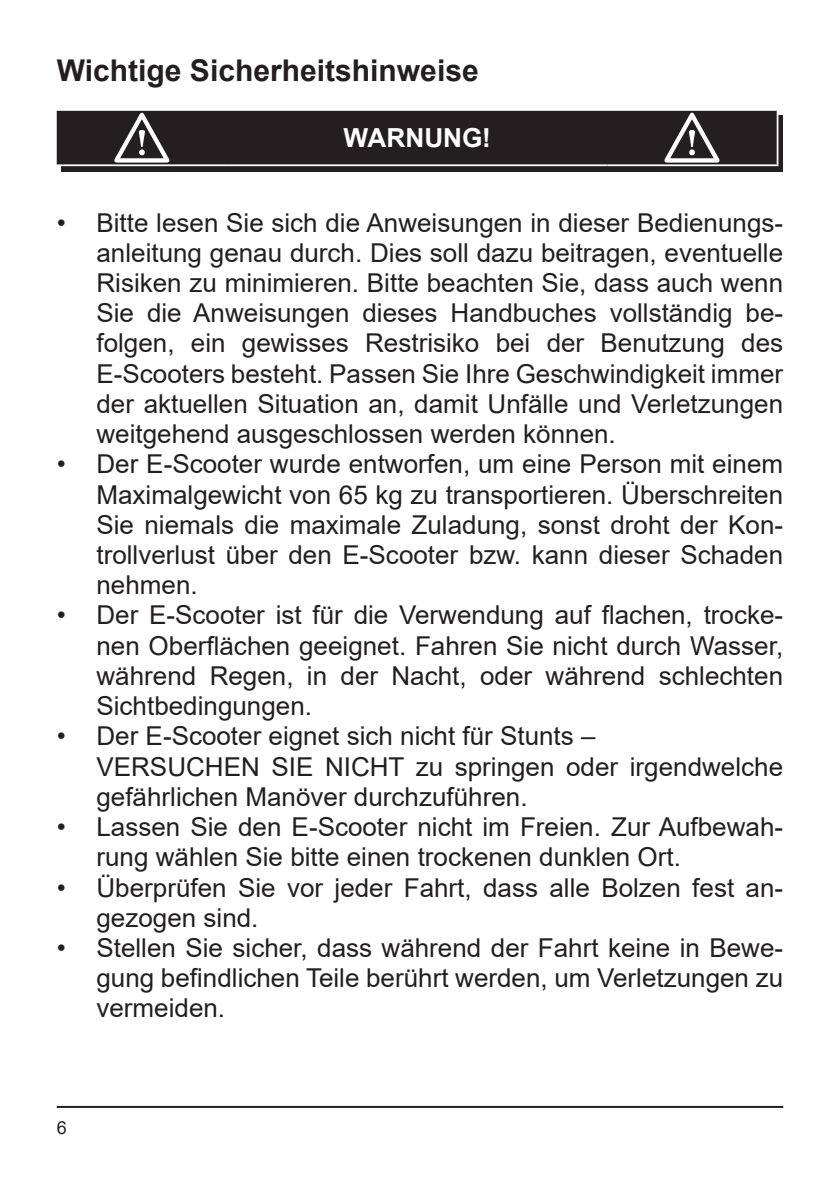
<style>
.page{position:relative;width:840px;height:1191px;background:#fff}
.page>*{position:absolute;margin:0;border:0;box-sizing:border-box;transform-origin:0 0}
.t1{font:700 30px "Arial";color:#231f20}
.t2{font:700 26.2px "Arial";letter-spacing:-.005em;color:#fff}
.t3{font:26px/30.2px "Arial";color:#231f20;text-align:justify}
.t4{font:18px "Arial";color:#231f20}
</style>
<div class="page">
<hr style="left:57px;top:1106px;width:725px;height:2px;background:#231f20">
<svg style="left:62px;top:116px;width:720px;height:56px;background:#292526"></svg>
<hr style="left:776px;top:111px;width:2px;height:53px;background:#fff">
<hr style="left:57px;top:164px;width:170px;height:2px;background:#fff">
<hr style="left:227px;top:164px;width:380px;height:2px;background:#fff">
<hr style="left:607px;top:164px;width:171px;height:2px;background:#fff">
<svg style="left:57px;top:110px;width:720px;height:55px;background:#302c2d"></svg>
<p class="t1" style="left:57px;top:49px;width:423px">Wichtige Sicherheitshinweise</p>
<p class="t2" style="left:343px;top:119px;width:148px">WARNUNG!</p>
<p class="t3" style="left:96px;top:207px;width:687px;text-indent:-40px">• Bitte lesen Sie sich die Anweisungen in dieser Bedienungs&shy;anleitung genau durch. Dies soll dazu beitragen, eventuelle Risiken zu minimieren. Bitte beachten Sie, dass auch wenn Sie die Anweisungen dieses Handbuches vollständig be&shy;folgen, ein gewisses Restrisiko bei der Benutzung des E-Scooters besteht. Passen Sie Ihre Geschwindigkeit immer der aktuellen Situation an, damit Unfälle und Verletzungen weitgehend ausgeschlossen werden können.</p>
<p class="t3" style="left:96px;top:449px;width:687px;text-indent:-40px">• Der E-Scooter wurde entworfen, um eine Person mit einem Maximalgewicht von 65 kg zu transportieren. Überschreiten Sie niemals die maximale Zuladung, sonst droht der Kon&shy;trollverlust über den E-Scooter bzw. kann dieser Schaden nehmen.</p>
<p class="t3" style="left:96px;top:600px;width:687px;text-indent:-40px">• Der E-Scooter ist für die Verwendung auf flachen, trocke&shy;nen Oberflächen geeignet. Fahren Sie nicht durch Wasser, während Regen, in der Nacht, oder während schlechten Sichtbedingungen.</p>
<p class="t3" style="left:96px;top:721px;width:687px;text-align:left;text-indent:-40px">• Der E-Scooter eignet sich nicht für Stunts –<br>VERSUCHEN SIE NICHT zu springen oder irgendwelche gefährlichen Manöver durchzuführen.</p>
<p class="t3" style="left:96px;top:811px;width:687px;text-indent:-40px">• Lassen Sie den E-Scooter nicht im Freien. Zur Aufbewah&shy;rung wählen Sie bitte einen trockenen dunklen Ort.</p>
<p class="t3" style="left:96px;top:872px;width:687px;text-indent:-40px">• Überprüfen Sie vor jeder Fahrt, dass alle Bolzen fest an&shy;gezogen sind.</p>
<p class="t3" style="left:96px;top:932px;width:687px;text-indent:-40px">• Stellen Sie sicher, dass während der Fahrt keine in Bewe&shy;gung befindlichen Teile berührt werden, um Verletzungen zu vermeiden.</p>
<p class="t4" style="left:57px;top:1115px;width:12px">6</p>
</div>
